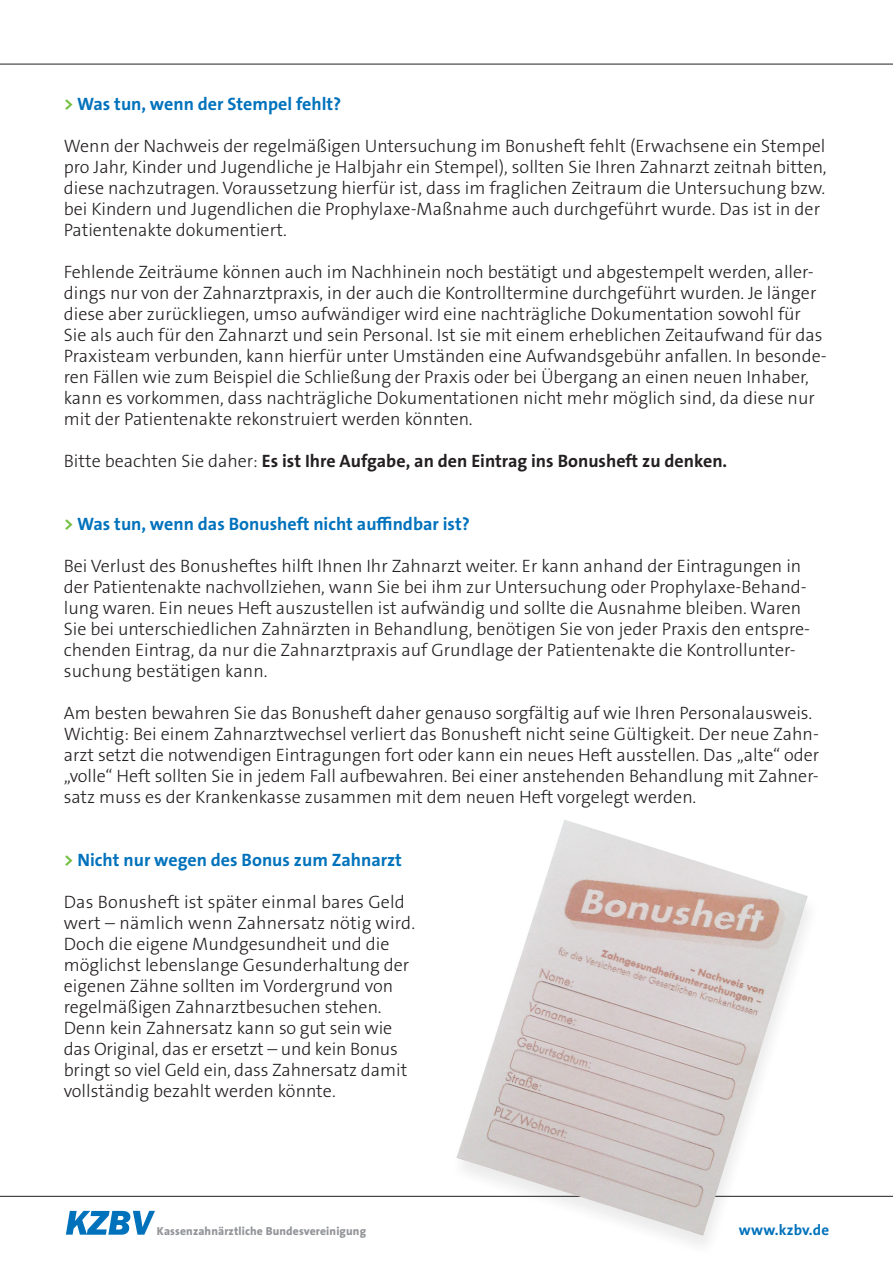
<style>
.page{position:relative;width:893px;height:1263px;background:#fff}
.page>*{position:absolute;margin:0;border:0;box-sizing:border-box;transform-origin:0 0}
.t1{font:300 18px/21px "The Sans B Plus W3";color:#231f20}
.t2{font:700 18px "The Sans B Plus W7";color:#0072bc}
.t3{font:700 18px "The Sans B Plus W7";color:#231f20}
.t4{font:700 15px "The Sans B Plus W7";letter-spacing:.015em;color:#0072bc}
.t5{font:800 11.55px "The Sans";letter-spacing:.015em;color:#939598}
.s1{color:#74bf43}
.s2{font-family:"The Sans B Plus W3";font-weight:300}
</style>
<div class="page">
<hr style="left:0;top:64px;width:893px;height:1px;background:#231f20">
<svg style="left:66px;top:1211px;width:89px;height:24px"></svg>
<hr style="left:0;top:1196px;width:893px;height:1px;background:#231f20">
<div style="left:449px;top:820px;width:373px;height:438px;background:#fff"></div>
<img style="left:456px;top:820px;width:352px;height:415px">
<p class="t2" style="left:64px;top:92px;width:279px"><span class="s1">&gt;</span> Was tun, wenn der Stempel fehlt?</p>
<p class="t1" style="left:64px;top:136px;width:764px">Wenn der Nachweis der regelmäßigen Untersuchung im Bonusheft fehlt (Erwachsene ein Stempel pro Jahr, Kinder und Jugendliche je Halbjahr ein Stempel), sollten Sie Ihren Zahnarzt zeitnah bitten, diese nachzutragen. Voraussetzung hierfür ist, dass im fraglichen Zeitraum die Untersuchung bzw. bei Kindern und Jugendlichen die Prophylaxe-Maßnahme auch durchgeführt wurde. Das ist in der Patientenakte dokumentiert.</p>
<p class="t1" style="left:64px;top:262px;width:764px">Fehlende Zeiträume können auch im Nachhinein noch bestätigt und abgestempelt werden, aller&shy;dings nur von der Zahnarztpraxis, in der auch die Kontrolltermine durchgeführt wurden. Je länger diese aber zurückliegen, umso aufwändiger wird eine nachträgliche Dokumentation sowohl für Sie als auch für den Zahnarzt und sein Personal. Ist sie mit einem erheblichen Zeitaufwand für das Praxisteam verbunden, kann hierfür unter Umständen eine Aufwandsgebühr anfallen. In besonde&shy;ren Fällen wie zum Beispiel die Schließung der Praxis oder bei Übergang an einen neuen Inhaber, kann es vorkommen, dass nachträgliche Dokumentationen nicht mehr möglich sind, da diese nur mit der Patientenakte rekonstruiert werden könnten.</p>
<p class="t3" style="left:64px;top:449px;width:665px"><span class="s2">Bitte beachten Sie daher:</span> Es ist Ihre Aufgabe, an den Eintrag ins Bonusheft zu denken.</p>
<p class="t2" style="left:64px;top:512px;width:408px"><span class="s1">&gt;</span> Was tun, wenn das Bonusheft nicht auffindbar ist?</p>
<p class="t1" style="left:64px;top:556px;width:748px">Bei Verlust des Bonusheftes hilft Ihnen Ihr Zahnarzt weiter. Er kann anhand der Eintragungen in der Patientenakte nachvollziehen, wann Sie bei ihm zur Untersuchung oder Prophylaxe-Behand&shy;lung waren. Ein neues Heft auszustellen ist aufwändig und sollte die Ausnahme bleiben. Waren Sie bei unterschiedlichen Zahnärzten in Behandlung, benötigen Sie von jeder Praxis den entspre&shy;chenden Eintrag, da nur die Zahnarztpraxis auf Grundlage der Patientenakte die Kontrollunter&shy;suchung bestätigen kann.</p>
<p class="t1" style="left:64px;top:703px;width:757px">Am besten bewahren Sie das Bonusheft daher genauso sorgfältig auf wie Ihren Personalausweis.<br>Wichtig: Bei einem Zahnarztwechsel verliert das Bonusheft nicht seine Gültigkeit. Der neue Zahn&shy;arzt setzt die notwendigen Eintragungen fort oder kann ein neues Heft ausstellen. Das „alte“ oder „volle“ Heft sollten Sie in jedem Fall aufbewahren. Bei einer anstehenden Behandlung mit Zahner&shy;satz muss es der Krankenkasse zusammen mit dem neuen Heft vorgelegt werden.</p>
<p class="t2" style="left:64px;top:849px;width:340px"><span class="s1">&gt;</span> Nicht nur wegen des Bonus zum Zahnarzt</p>
<p class="t1" style="left:64px;top:892px;width:353px">Das Bonusheft ist später einmal bares Geld wert – nämlich wenn Zahnersatz nötig wird.<br>Doch die eigene Mundgesundheit und die möglichst lebenslange Gesunderhaltung der eigenen Zähne sollten im Vordergrund von regelmäßigen Zahnarztbesuchen stehen.<br>Denn kein Zahnersatz kann so gut sein wie das Original, das er ersetzt – und kein Bonus bringt so viel Geld ein, dass Zahnersatz damit vollständig bezahlt werden könnte.</p>
<p class="t5" style="left:157px;top:1222px;width:211px">Kassenzahnärztliche Bundesvereinigung</p>
<p class="t4" style="left:739px;top:1220px;width:92px">www.kzbv.de</p>
</div>
